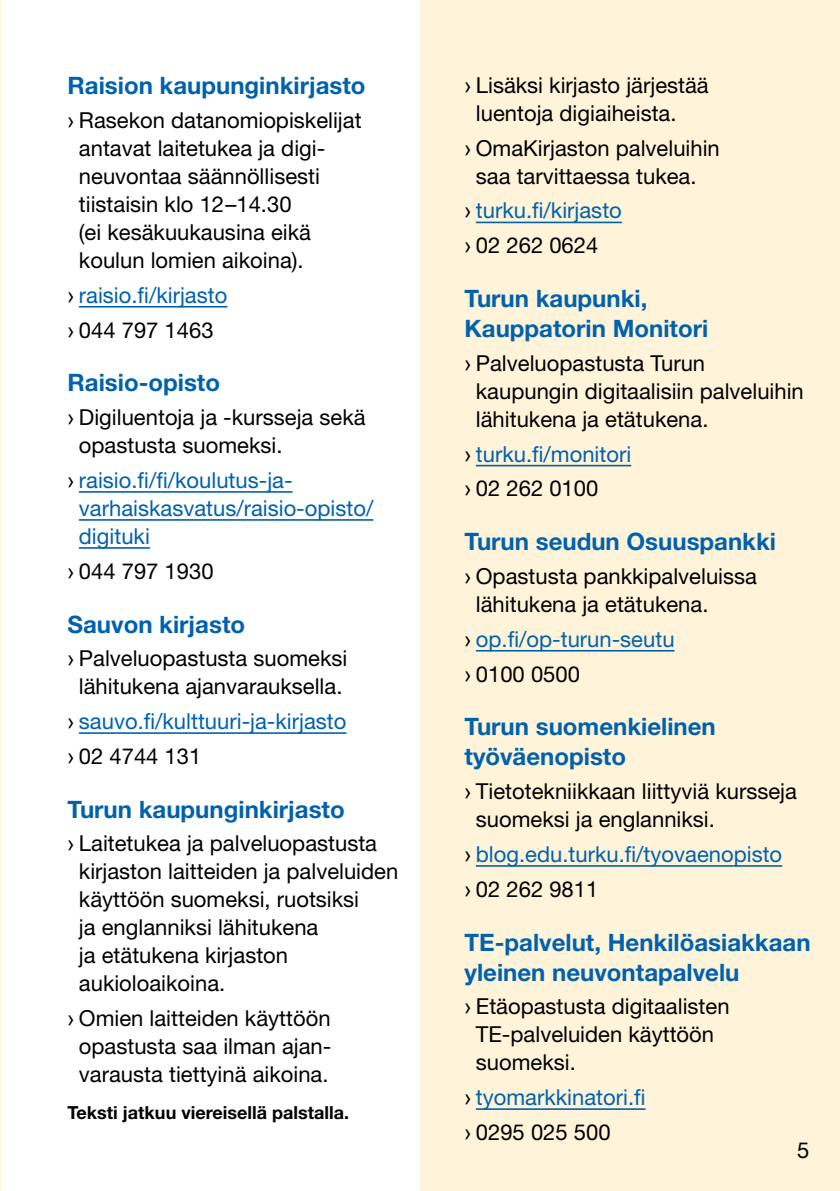
<style>
.page{position:relative;width:840px;height:1191px;background:#fff}
.page>*{position:absolute;margin:0;border:0;box-sizing:border-box;transform-origin:0 0}
.H4_toimipisteet{font:700 24px/30px "Helvetica Neue LT Std";color:#0061ad}
.Luettelo{font:22px/28px "Helvetica Neue LT Std";color:#000}
.Luettelo-2{font:22px/28px "Helvetica Neue LT Std";color:#0061ad}
.leipis{font:700 18px "Helvetica Neue LT Std";color:#000}
.s1{font-family:"Arial"}
.s2{font-family:"Arial";color:#000}
</style>
<div class="page">
<div style="left:420px;top:0;width:419px;height:1191px;background:#fff3d9"></div>
<hr style="left:0;top:0;width:1px;height:1191px;background:#fff0cd">
<hr style="left:79px;top:306px;width:148px;height:1px;background:#0061ad">
<hr style="left:79px;top:491px;width:213px;height:2px;background:#0061ad">
<hr style="left:79px;top:519px;width:294px;height:2px;background:#0061ad">
<hr style="left:79px;top:547px;width:71px;height:2px;background:#0061ad">
<hr style="left:79px;top:732px;width:267px;height:2px;background:#0061ad">
<hr style="left:475px;top:222px;width:146px;height:1px;background:#0061ad">
<hr style="left:475px;top:465px;width:156px;height:1px;background:#0061ad">
<hr style="left:475px;top:650px;width:199px;height:1px;background:#0061ad">
<hr style="left:475px;top:865px;width:306px;height:1px;background:#0061ad">
<hr style="left:475px;top:1108px;width:170px;height:2px;background:#0061ad">
<h4 class="H4_toimipisteet" style="left:68px;top:70px;width:299px">Raision kaupunginkirjasto</h4>
<p class="Luettelo" style="left:79px;top:105px;width:284px;text-indent:-11px"><span class="s1">›</span> Rasekon datanomiopiskelijat antavat laitetukea ja digi&shy;neuvontaa säännöllisesti tiistaisin klo 12–14.30<br>(ei kesäkuukausina eikä koulun lomien aikoina).</p>
<p class="Luettelo-2" style="left:68px;top:280px;width:161px"><span class="s2">›</span> raisio.fi/kirjasto</p>
<p class="Luettelo" style="left:68px;top:315px;width:147px"><span class="s1">›</span> 044 797 1463</p>
<h4 class="H4_toimipisteet" style="left:68px;top:367px;width:154px">Raisio-opisto</h4>
<p class="Luettelo" style="left:79px;top:403px;width:288px;text-indent:-11px"><span class="s1">›</span> Digiluentoja ja -kursseja sekä opastusta suomeksi.</p>
<p class="Luettelo-2" style="left:79px;top:465px;width:296px;text-indent:-11px"><span class="s2">›</span> raisio.fi/fi/koulutus-ja&shy;varhaiskasvatus/raisio-opisto/ digituki</p>
<p class="Luettelo" style="left:68px;top:556px;width:147px"><span class="s1">›</span> 044 797 1930</p>
<h4 class="H4_toimipisteet" style="left:68px;top:608px;width:179px">Sauvon kirjasto</h4>
<p class="Luettelo" style="left:68px;top:644px;width:281px;text-align:center"><span class="s1">›</span> Palveluopastusta suomeksi lähitukena ajanvarauksella.</p>
<p class="Luettelo-2" style="left:68px;top:706px;width:280px"><span class="s2">›</span> sauvo.fi/kulttuuri-ja-kirjasto</p>
<p class="Luettelo" style="left:68px;top:741px;width:135px"><span class="s1">›</span> 02 4744 131</p>
<h4 class="H4_toimipisteet" style="left:68px;top:793px;width:278px">Turun kaupunginkirjasto</h4>
<p class="Luettelo" style="left:79px;top:829px;width:321px;text-indent:-11px"><span class="s1">›</span> Laitetukea ja palveluopastusta kirjaston laitteiden ja palveluiden käyttöön suomeksi, ruotsiksi<br>ja englanniksi lähitukena<br>ja etätukena kirjaston aukioloaikoina.</p>
<p class="Luettelo" style="left:68px;top:1004px;width:264px;text-align:center"><span class="s1">›</span> Omien laitteiden käyttöön opastusta saa ilman ajan-- varausta tiettyinä aikoina.</p>
<p class="leipis" style="left:68px;top:1101px;width:283px">Teksti jatkuu viereisellä palstalla.</p>
<p class="Luettelo" style="left:475px;top:70px;width:234px;text-indent:-11px"><span class="s1">›</span> Lisäksi kirjasto järjestää luentoja digiaiheista.</p>
<p class="Luettelo" style="left:464px;top:133px;width:257px;text-align:center"><span class="s1">›</span> OmaKirjaston palveluihin saa tarvittaessa tukea.</p>
<p class="Luettelo-2" style="left:464px;top:196px;width:159px"><span class="s2">›</span> turku.fi/kirjasto</p>
<p class="Luettelo" style="left:464px;top:231px;width:135px"><span class="s1">›</span> 02 262 0624</p>
<h4 class="H4_toimipisteet" style="left:464px;top:283px;width:245px">Turun kaupunki,<br>Kauppatorin Monitori</h4>
<p class="Luettelo" style="left:475px;top:348px;width:329px;text-indent:-11px"><span class="s1">›</span> Palveluopastusta Turun kaupungin digitaalisiin palveluihin lähitukena ja etätukena.</p>
<p class="Luettelo-2" style="left:464px;top:439px;width:168px"><span class="s2">›</span> turku.fi/monitori</p>
<p class="Luettelo" style="left:464px;top:474px;width:135px"><span class="s1">›</span> 02 262 0100</p>
<h4 class="H4_toimipisteet" style="left:464px;top:526px;width:313px">Turun seudun Osuuspankki</h4>
<p class="Luettelo" style="left:475px;top:561px;width:282px;text-indent:-11px"><span class="s1">›</span> Opastusta pankkipalveluissa lähitukena ja etätukena.</p>
<p class="Luettelo-2" style="left:464px;top:624px;width:211px"><span class="s2">›</span> op.fi/op-turun-seutu</p>
<p class="Luettelo" style="left:464px;top:659px;width:117px"><span class="s1">›</span> 0100 0500</p>
<h4 class="H4_toimipisteet" style="left:464px;top:711px;width:253px">Turun suomenkielinen työväenopisto</h4>
<p class="Luettelo" style="left:475px;top:776px;width:322px;text-indent:-11px"><span class="s1">›</span> Tietotekniikkaan liittyviä kursseja suomeksi ja englanniksi.</p>
<p class="Luettelo-2" style="left:464px;top:839px;width:319px"><span class="s2">›</span> blog.edu.turku.fi/tyovaenopisto</p>
<p class="Luettelo" style="left:464px;top:874px;width:135px"><span class="s1">›</span> 02 262 9811</p>
<h4 class="H4_toimipisteet" style="left:464px;top:926px;width:347px">TE-palvelut, Henkilöasiakkaan yleinen neuvontapalvelu</h4>
<p class="Luettelo" style="left:475px;top:992px;width:255px;text-indent:-11px"><span class="s1">›</span> Etäopastusta digitaalisten<br>TE-palveluiden käyttöön suomeksi.</p>
<p class="Luettelo-2" style="left:464px;top:1082px;width:182px"><span class="s2">›</span> tyomarkkinatori.fi</p>
<p class="Luettelo" style="left:464px;top:1117px;width:147px"><span class="s1">›</span> 0295 025 500</p>
<p class="Luettelo" style="left:796px;top:1135px;width:14px">5</p>
</div>
